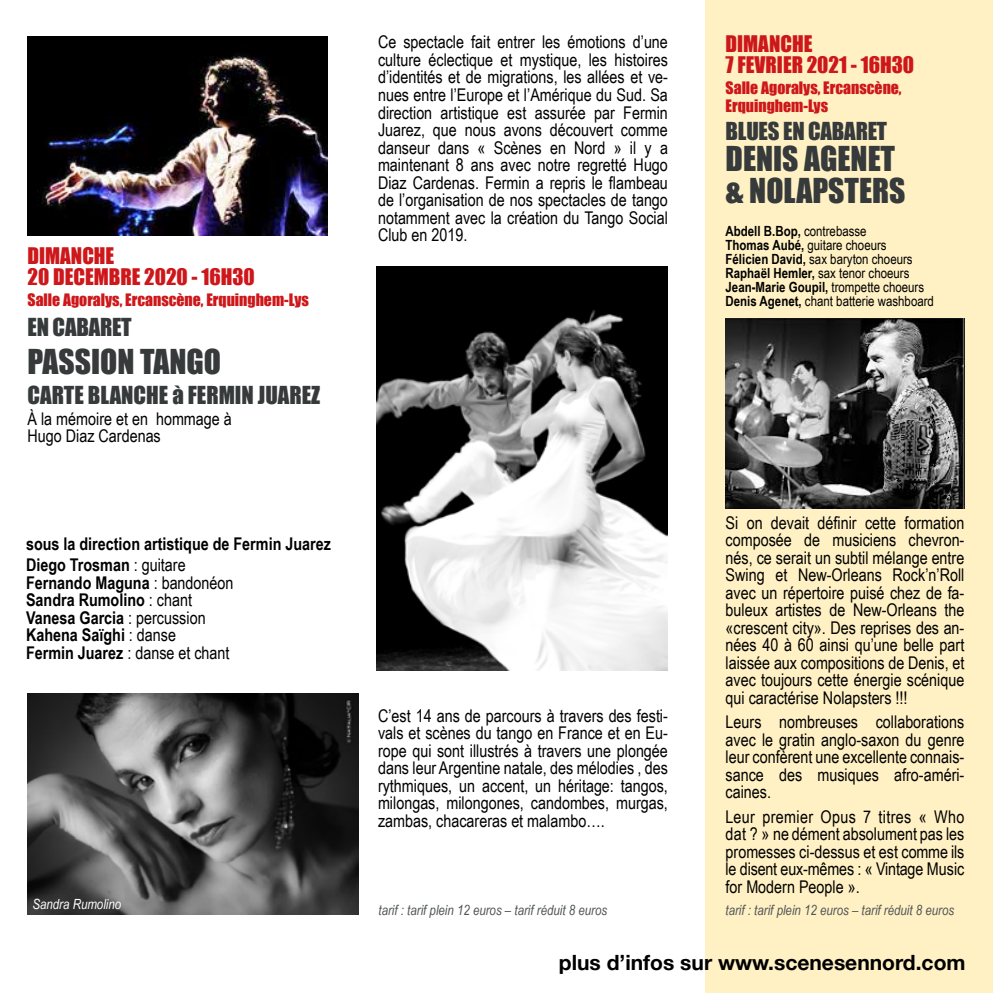
<style>
.page{position:relative;width:993px;height:993px;background:#fff}
.page>*{position:absolute;margin:0;border:0;box-sizing:border-box;transform-origin:0 0}
.t1{font:31.5px/31.5px "Impact";color:#373a3b}
.t2{font:22.75px "Impact";color:#373a3b}
.t3{font:21px/21px "Impact";color:#cd171a}
.t4{font:700 21px "Helvetica Neue";color:#000}
.t5{font:17.5px/17.5px "Arial Narrow";color:#000;text-align:justify}
.t6{font:700 17.5px/17.5px "Arial Narrow";color:#000}
.t7{font:15.75px/17.5px "Impact";color:#cd171a}
.t8{font:14px/14px "Arial Narrow";color:#000}
.t9{font:italic 14px "Arial Narrow";color:#505456}
.t10{font:italic 14px "Arial Narrow";color:#fff}
.s1{font-weight:400}
.s2{font-weight:700}
</style>
<div class="page">
<div style="left:705px;top:0;width:287px;height:992px;background:#fff1c4"></div>
<img style="left:28px;top:36px;width:299px;height:199px">
<img style="left:725px;top:318px;width:239px;height:190px">
<img style="left:376px;top:267px;width:291px;height:403px">
<img style="left:28px;top:693px;width:330px;height:221px">
<p class="t3" style="left:28px;top:245px;width:229px">DIMANCHE<br>20 DECEMBRE 2020 - 16H30</p>
<p class="t7" style="left:28px;top:291px;width:283px">Salle Agoralys, Ercanscène, Erquinghem-Lys</p>
<h2 class="t2" style="left:28px;top:309px;width:105px">EN CABARET</h2>
<h1 class="t1" style="left:28px;top:345px;width:195px">PASSION TANGO</h1>
<h2 class="t2" style="left:28px;top:377px;width:294px">CARTE BLANCHE à FERMIN JUAREZ</h2>
<p class="t5" style="left:28px;top:409px;width:206px">À la mémoire et en hommage à<br>Hugo Diaz Cardenas</p>
<p class="t6" style="left:26px;top:532px;width:306px;line-height:21px">sous la direction artistique de Fermin Juarez<br>Diego Trosman <span class="s1">: guitare</span></p>
<p class="t6" style="left:26px;top:572px;width:209px">Fernando Maguna <span class="s1">: bandonéon<br></span>Sandra Rumolino <span class="s1">: chant<br></span>Vanesa Garcia <span class="s1">: percussion<br></span>Kahena Saïghi <span class="s1">: danse<br></span>Fermin Juarez <span class="s1">: danse et chant</span></p>
<p class="t10" style="left:32px;top:893px;width:90px">Sandra Rumolino</p>
<p class="t5" style="left:378px;top:33px;width:291px">Ce spectacle fait entrer les émotions d’une culture éclectique et mystique, les histoires d’identités et de migrations, les allées et ve&shy;nues entre l’Europe et l’Amérique du Sud. Sa direction artistique est assurée par Fermin Juarez, que nous avons découvert comme danseur dans « Scènes en Nord » il y a maintenant 8 ans avec notre regretté Hugo Diaz Cardenas. Fermin a repris le flambeau de l’organisation de nos spectacles de tango notamment avec la création du Tango Social Club en 2019.</p>
<p class="t3" style="left:725px;top:33px;width:190px">DIMANCHE<br>7 FEVRIER 2021 - 16H30</p>
<p class="t7" style="left:725px;top:79px;width:177px">Salle Agoralys, Ercanscène,<br>Erquinghem-Lys</p>
<h2 class="t2" style="left:725px;top:113px;width:163px">BLUES EN CABARET</h2>
<h1 class="t1" style="left:725px;top:142px;width:181px">DENIS AGENET &amp; NOLAPSTERS</h1>
<p class="t8" style="left:725px;top:223px;width:210px"><span class="s2">Abdell B.Bop,</span> contrebasse<br><span class="s2">Thomas Aubé,</span> guitare choeurs<br><span class="s2">Félicien David,</span> sax baryton choeurs <span class="s2">Raphaël Hemler,</span> sax tenor choeurs <span class="s2">Jean-Marie Goupil,</span> trompette choeurs <span class="s2">Denis Agenet,</span> chant batterie washboard</p>
<p class="t5" style="left:378px;top:705px;width:291px">C’est 14 ans de parcours à travers des festi&shy;vals et scènes du tango en France et en Eu&shy;rope qui sont illustrés à travers une plongée dans leur Argentine natale, des mélodies , des rythmiques, un accent, un héritage: tangos, milongas, milongones, candombes, murgas, zambas, chacareras et malambo….</p>
<p class="t5" style="left:725px;top:513px;width:240px">Si on devait définir cette formation composée de musiciens chevron&shy;nés, ce serait un subtil mélange entre Swing et New-Orleans Rock’n’Roll avec un répertoire puisé chez de fa&shy;buleux artistes de New-Orleans the «crescent city». Des reprises des an&shy;nées 40 à 60 ainsi qu’une belle part laissée aux compositions de Denis, et avec toujours cette énergie scénique qui caractérise Nolapsters !!!</p>
<p class="t5" style="left:725px;top:712px;width:240px">Leurs nombreuses collaborations avec le gratin anglo-saxon du genre leur confèrent une excellente connais&shy;sance des musiques afro-améri&shy;caines.</p>
<p class="t5" style="left:725px;top:807px;width:240px">Leur premier Opus 7 titres « Who dat ? » ne dément absolument pas les promesses ci-dessus et est comme ils le disent eux-mêmes : « Vintage Music for Modern People ».</p>
<p class="t9" style="left:378px;top:899px;width:230px">tarif : tarif plein 12 euros – tarif réduit 8 euros</p>
<p class="t4" style="left:558px;top:945px;width:408px">plus d’infos sur www.scenesennord.com</p>
<p class="t9" style="left:725px;top:899px;width:230px">tarif : tarif plein 12 euros – tarif réduit 8 euros</p>
</div>
